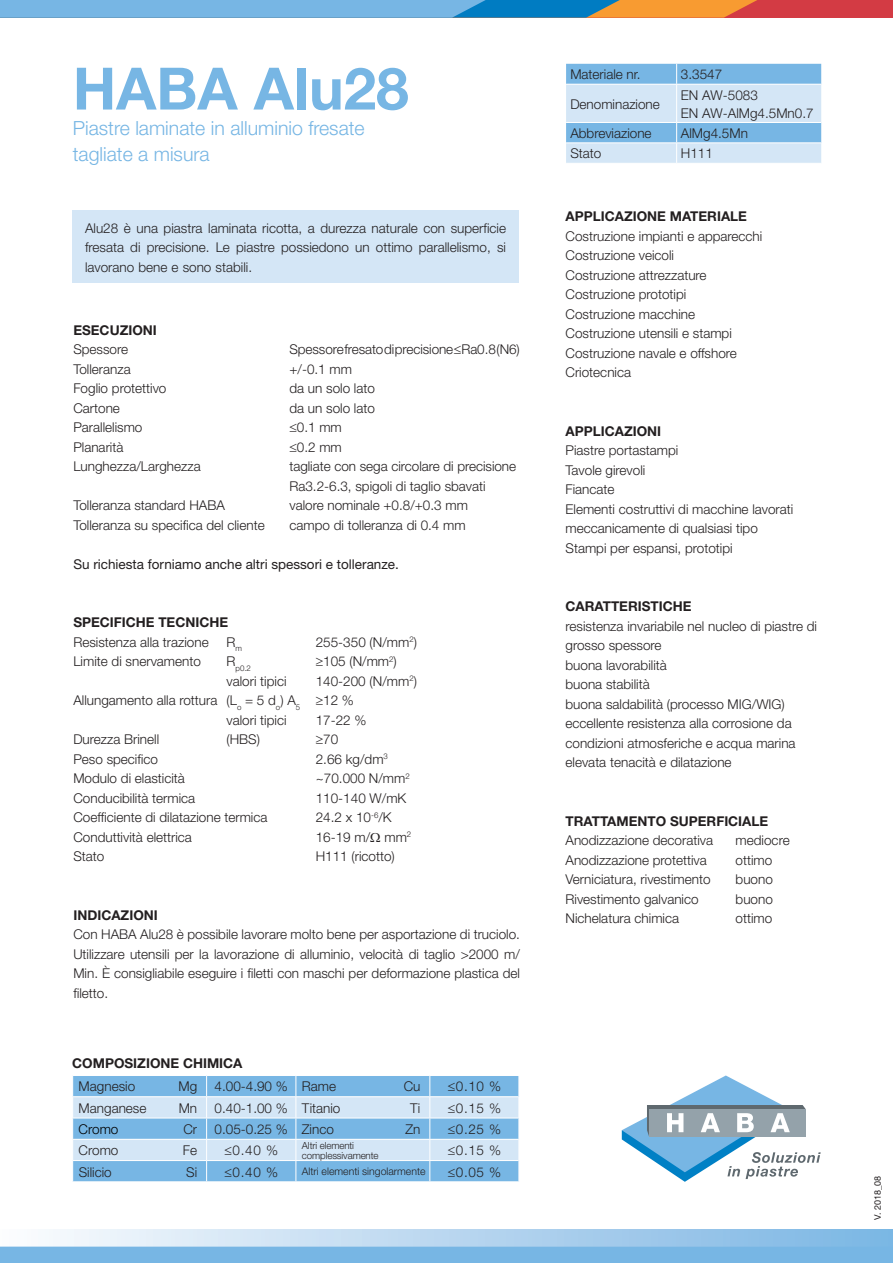
<style>
.page{position:relative;width:893px;height:1263px;background:#fff}
.page>*{position:absolute;margin:0;border:0;box-sizing:border-box;transform-origin:0 0}
.t1{font:700 58.5px "Helvetica Neue";color:#77b6e4}
.t2{font:300 19.5px/25.5px "Helvetica Neue";color:#77b6e4}
.t3{font:300 13.5px/19.5px "Helvetica Neue";color:#231f20}
.t4{font:700 13.5px "Helvetica Neue";color:#231f20}
.t5{font:13.5px "Helvetica Neue";color:#231f20}
.t6{font:300 13.5px "Helvetica Neue";color:#000}
.t7{font:300 10.5px "Helvetica Neue";color:#231f20}
.t8{font:300 9.75px/9.9px "Helvetica Neue";letter-spacing:-.01em;color:#231f20}
.t9{font:9px "Helvetica Neue";color:#231f20}
.t10{font:300 7.8px "Helvetica Neue";color:#231f20}
</style>
<div class="page">
<div style="left:0;top:0;width:893px;height:18px;background:#d33b44"></div>
<svg style="left:0;top:0;width:757px;height:18px"></svg>
<div style="left:0;top:1229px;width:893px;height:34px;background:linear-gradient(to right,#fbfbfd,#7ab5e3)"></div>
<div style="left:0;top:1246px;width:893px;height:17px;background:#77b6e4"></div>
<svg style="left:566px;top:64px;width:255px;height:99px"></svg>
<div style="left:72px;top:211px;width:447px;height:72px;background:#d4e6f6"></div>
<svg style="left:72px;top:1076px;width:447px;height:105px"></svg>
<svg style="left:622px;top:1075px;width:199px;height:107px"></svg>
<h1 class="t1" style="left:73px;top:52px;width:337px">HABA Alu28</h1>
<h2 class="t2" style="left:73px;top:115px;width:293px">Piastre laminate in alluminio fresate tagliate a misura</h2>
<p class="t3" style="left:85px;top:218px;width:422px;text-align:justify">Alu28 è una piastra laminata ricotta, a durezza naturale con superficie fresata di precisione. Le piastre possiedono un ottimo parallelismo, si lavorano bene e sono stabili.</p>
<p class="t4" style="left:73px;top:321px;width:85px">ESECUZIONI</p>
<p class="t3" style="left:73px;top:339px;width:56px">Spessore</p>
<p class="t3" style="left:289px;top:339px;width:232px">Spessore fresato di precisione ≤Ra0.8 (N6)</p>
<p class="t3" style="left:73px;top:359px;width:59px">Tolleranza</p>
<p class="t3" style="left:289px;top:359px;width:64px">+/-0.1 mm</p>
<p class="t3" style="left:73px;top:378px;width:95px">Foglio protettivo</p>
<p class="t3" style="left:289px;top:378px;width:87px">da un solo lato</p>
<p class="t3" style="left:73px;top:398px;width:48px">Cartone</p>
<p class="t3" style="left:289px;top:398px;width:87px">da un solo lato</p>
<p class="t3" style="left:73px;top:417px;width:71px">Parallelismo</p>
<p class="t3" style="left:289px;top:417px;width:54px">≤0.1 mm</p>
<p class="t3" style="left:73px;top:437px;width:52px">Planarità</p>
<p class="t3" style="left:289px;top:437px;width:54px">≤0.2 mm</p>
<p class="t3" style="left:73px;top:456px;width:129px">Lunghezza/Larghezza</p>
<p class="t3" style="left:289px;top:456px;width:228px">tagliate con sega circolare di precisione<br>Ra3.2-6.3, spigoli di taglio sbavati</p>
<p class="t3" style="left:73px;top:495px;width:153px">Tolleranza standard HABA</p>
<p class="t3" style="left:289px;top:495px;width:180px">valore nominale +0.8/+0.3 mm</p>
<p class="t3" style="left:73px;top:515px;width:193px">Tolleranza su specifica del cliente</p>
<p class="t3" style="left:289px;top:515px;width:178px">campo di tolleranza di 0.4 mm</p>
<p class="t5" style="left:73px;top:556px;width:327px">Su richiesta forniamo anche altri spessori e tolleranze.</p>
<p class="t4" style="left:73px;top:614px;width:156px">SPECIFICHE TECNICHE</p>
<p class="t3" style="left:73px;top:632px;width:137px">Resistenza alla trazione</p>
<p class="t3" style="left:226px;top:632px;width:17px">R<sub>m</sub></p>
<p class="t3" style="left:316px;top:632px;width:103px">255-350 (N/mm<sup>2</sup>)</p>
<p class="t3" style="left:73px;top:651px;width:129px">Limite di snervamento</p>
<p class="t10" style="left:226px;top:663px;width:26px"><sup>R</sup>p0.2</p>
<p class="t3" style="left:316px;top:651px;width:83px">≥105 (N/mm<sup>2</sup>)</p>
<p class="t3" style="left:226px;top:671px;width:62px">valori tipici</p>
<p class="t3" style="left:316px;top:671px;width:103px">140-200 (N/mm<sup>2</sup>)</p>
<p class="t3" style="left:73px;top:690px;width:282px">Allungamento alla rottura (L<sub>o</sub> = 5 d<sub>o</sub>) A<sub>5</sub> ≥12 %</p>
<p class="t3" style="left:226px;top:710px;width:62px">valori tipici</p>
<p class="t3" style="left:316px;top:710px;width:52px">17-22 %</p>
<p class="t3" style="left:73px;top:729px;width:87px">Durezza Brinell</p>
<p class="t3" style="left:226px;top:729px;width:35px">(HBS)</p>
<p class="t3" style="left:316px;top:729px;width:24px">≥70</p>
<p class="t3" style="left:73px;top:749px;width:86px">Peso specifico</p>
<p class="t3" style="left:316px;top:749px;width:74px">2.66 kg/dm<sup>3</sup></p>
<p class="t3" style="left:73px;top:768px;width:113px">Modulo di elasticità</p>
<p class="t3" style="left:316px;top:768px;width:95px">~70.000 N/mm<sup>2</sup></p>
<p class="t3" style="left:73px;top:788px;width:123px">Conducibilità termica</p>
<p class="t3" style="left:316px;top:788px;width:92px">110-140 W/mK</p>
<p class="t3" style="left:73px;top:807px;width:196px">Coefficiente di dilatazione termica</p>
<p class="t3" style="left:316px;top:807px;width:77px">24.2 x 10<sup>-6</sup>/K</p>
<p class="t3" style="left:73px;top:827px;width:120px">Conduttività elettrica</p>
<p class="t3" style="left:316px;top:827px;width:97px">16-19 m/ mm<sup>2</sup></p>
<p class="t3" style="left:73px;top:846px;width:33px">Stato</p>
<p class="t3" style="left:316px;top:846px;width:81px">H111 (ricotto)</p>
<p class="t4" style="left:73px;top:907px;width:86px">INDICAZIONI</p>
<p class="t3" style="left:73px;top:924px;width:448px;text-align:justify">Con HABA Alu28 è possibile lavorare molto bene per asportazione di truciolo.<br>Utilizzare utensili per la lavorazione di alluminio, velocità di taglio &gt;2000 m/ Min. È consigliabile eseguire i filetti con maschi per deformazione plastica del filetto.</p>
<p class="t4" style="left:72px;top:1055px;width:172px">COMPOSIZIONE CHIMICA</p>
<p class="t3" style="left:79px;top:1076px;width:58px">Magnesio</p>
<p class="t3" style="left:178px;top:1076px;width:20px">Mg</p>
<p class="t3" style="left:215px;top:1076px;width:123px">4.00-4.90 % Rame</p>
<p class="t3" style="left:404px;top:1076px;width:18px">Cu</p>
<p class="t3" style="left:448px;top:1076px;width:55px">≤0.10 %</p>
<p class="t3" style="left:79px;top:1098px;width:69px">Manganese</p>
<p class="t3" style="left:179px;top:1098px;width:20px">Mn</p>
<p class="t3" style="left:215px;top:1098px;width:127px">0.40-1.00 % Titanio</p>
<p class="t3" style="left:410px;top:1098px;width:12px">Ti</p>
<p class="t3" style="left:448px;top:1098px;width:55px">≤0.15 %</p>
<p class="t6" style="left:79px;top:1121px;width:41px">Cromo</p>
<p class="t3" style="left:183px;top:1119px;width:15px">Cr</p>
<p class="t3" style="left:215px;top:1119px;width:121px">0.05-0.25 % Zinco</p>
<p class="t3" style="left:405px;top:1119px;width:16px">Zn</p>
<p class="t3" style="left:448px;top:1119px;width:55px">≤0.25 %</p>
<p class="t3" style="left:79px;top:1140px;width:41px">Cromo</p>
<p class="t3" style="left:183px;top:1140px;width:16px">Fe</p>
<p class="t3" style="left:224px;top:1140px;width:55px">≤0.40 %</p>
<p class="t8" style="left:302px;top:1140px;width:78px">Altri elementi complessivamente</p>
<p class="t3" style="left:448px;top:1140px;width:55px">≤0.15 %</p>
<p class="t3" style="left:79px;top:1162px;width:35px">Silicio</p>
<p class="t3" style="left:186px;top:1162px;width:13px">Si</p>
<p class="t3" style="left:225px;top:1162px;width:55px">≤0.40 %</p>
<p class="t7" style="left:302px;top:1165px;width:125px">Altri elementi singolarmente</p>
<p class="t3" style="left:448px;top:1162px;width:55px">≤0.05 %</p>
<p class="t3" style="left:570px;top:64px;width:72px">Materiale nr.</p>
<p class="t3" style="left:681px;top:64px;width:43px">3.3547</p>
<p class="t3" style="left:570px;top:94px;width:91px">Denominazione</p>
<p class="t3" style="left:681px;top:86px;width:134px;line-height:18px">EN AW-5083<br>EN AW-AlMg4.5Mn0.7</p>
<p class="t3" style="left:570px;top:123px;width:83px">Abbreviazione</p>
<p class="t3" style="left:681px;top:123px;width:69px">AlMg4.5Mn</p>
<p class="t3" style="left:570px;top:144px;width:33px">Stato</p>
<p class="t3" style="left:681px;top:144px;width:34px">H111</p>
<p class="t4" style="left:566px;top:208px;width:183px">APPLICAZIONE MATERIALE</p>
<p class="t3" style="left:566px;top:226px;width:198px">Costruzione impianti e apparecchi<br>Costruzione veicoli<br>Costruzione attrezzature<br>Costruzione prototipi<br>Costruzione macchine<br>Costruzione utensili e stampi<br>Costruzione navale e offshore<br>Criotecnica</p>
<p class="t4" style="left:566px;top:423px;width:97px">APPLICAZIONI</p>
<p class="t3" style="left:566px;top:440px;width:229px">Piastre portastampi<br>Tavole girevoli<br>Fiancate<br>Elementi costruttivi di macchine lavorati meccanicamente di qualsiasi tipo<br>Stampi per espansi, prototipi</p>
<p class="t4" style="left:566px;top:598px;width:127px">CARATTERISTICHE</p>
<p class="t3" style="left:566px;top:616px;width:253px">resistenza invariabile nel nucleo di piastre di grosso spessore<br>buona lavorabilità<br>buona stabilità<br>buona saldabilità (processo MIG/WIG) eccellente resistenza alla corrosione da condizioni atmosferiche e acqua marina elevata tenacità e dilatazione</p>
<p class="t4" style="left:566px;top:812px;width:204px">TRATTAMENTO SUPERFICIALE</p>
<p class="t3" style="left:566px;top:830px;width:149px">Anodizzazione decorativa</p>
<p class="t3" style="left:736px;top:830px;width:56px">mediocre</p>
<p class="t3" style="left:566px;top:850px;width:143px">Anodizzazione protettiva</p>
<p class="t3" style="left:736px;top:850px;width:38px">ottimo</p>
<p class="t3" style="left:566px;top:869px;width:147px">Verniciatura, rivestimento</p>
<p class="t3" style="left:736px;top:869px;width:39px">buono</p>
<p class="t3" style="left:566px;top:889px;width:135px">Rivestimento galvanico</p>
<p class="t3" style="left:736px;top:889px;width:39px">buono</p>
<p class="t3" style="left:566px;top:908px;width:115px">Nichelatura chimica</p>
<p class="t3" style="left:736px;top:908px;width:38px">ottimo</p>
<p class="t9" style="left:872px;top:1220px;width:45px;rotate:-90deg">V. 2018_08</p>
</div>
